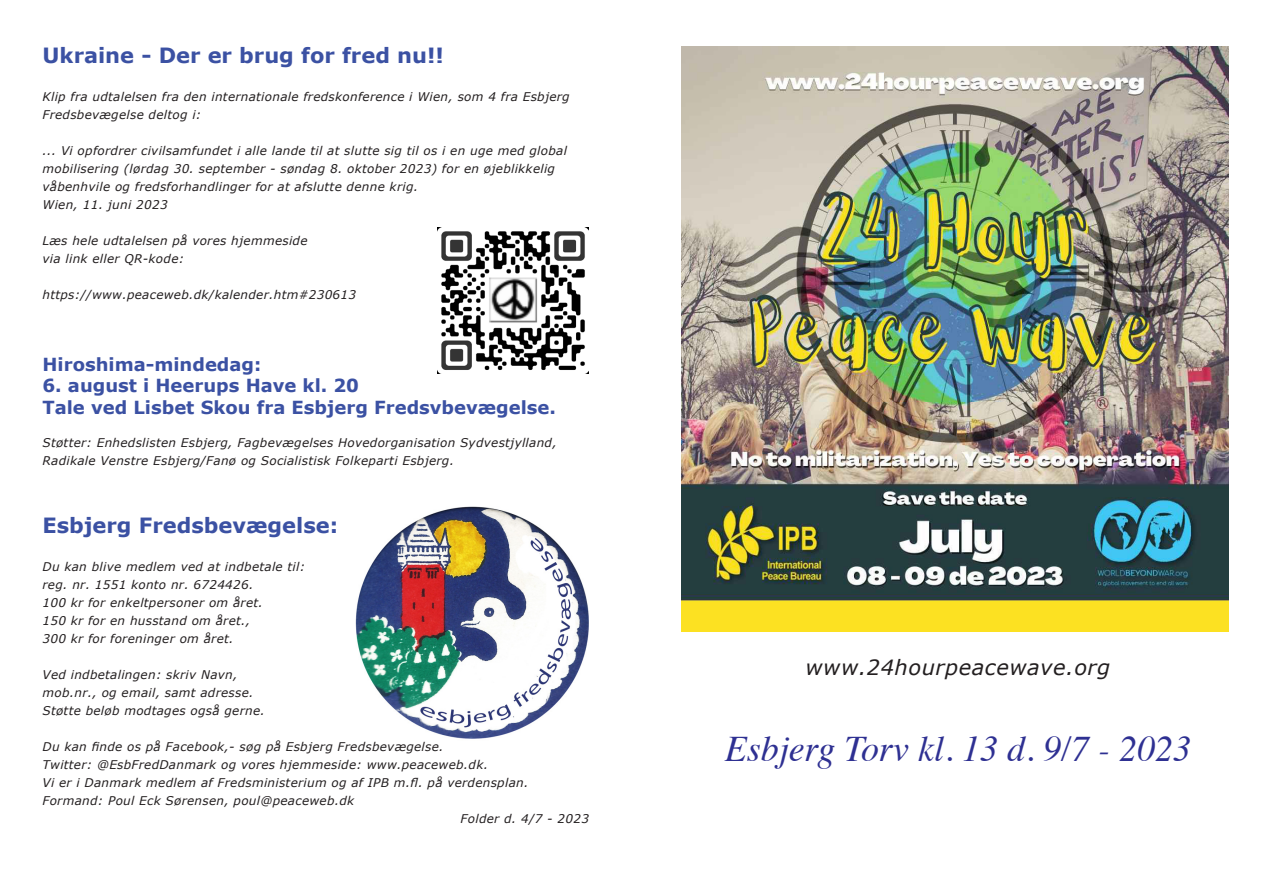
<style>
.page{position:relative;width:1263px;height:893px;background:#fff}
.page>*{position:absolute;margin:0;border:0;box-sizing:border-box;transform-origin:0 0}
.t1{font:italic 36px "Times";color:#2e3092}
.t2{font:700 21px "Verdana";color:#3b51a3}
.t3{font:italic 21px "Verdana";letter-spacing:.025em;color:#231f20}
.t4{font:700 18px/21.6px "Verdana";color:#3b51a3}
.t5{font:italic 12px/18px "Verdana";letter-spacing:.025em;color:#231f20}
</style>
<div class="page">
<img style="left:355px;top:506px;width:234px;height:233px">
<img style="left:437px;top:228px;width:152px;height:145px">
<img style="left:681px;top:47px;width:547px;height:585px">
<h2 class="t2" style="left:43px;top:42px;width:403px">Ukraine - Der er brug for fred nu!!</h2>
<p class="t5" style="left:43px;top:87px;width:529px">Klip fra udtalelsen fra den internationale fredskonference i Wien, som 4 fra Esbjerg<br>Fredsbevægelse deltog i:</p>
<p class="t5" style="left:43px;top:141px;width:526px">... Vi opfordrer civilsamfundet i alle lande til at slutte sig til os i en uge med global mobilisering (lørdag 30. september - søndag 8. oktober 2023) for en øjeblikkelig våbenhvile og fredsforhandlinger for at afslutte denne krig.<br>Wien, 11. juni 2023</p>
<p class="t5" style="left:43px;top:231px;width:266px">Læs hele udtalelsen på vores hjemmeside via link eller QR-kode:</p>
<p class="t5" style="left:43px;top:285px;width:315px">https://www.peaceweb.dk/kalender.htm#230613</p>
<h3 class="t4" style="left:43px;top:353px;width:220px">Hiroshima-mindedag:</h3>
<h3 class="t4" style="left:43px;top:375px;width:515px">6. august i Heerups Have kl. 20<br>Tale ved Lisbet Skou fra Esbjerg Fredsvbevægelse.</h3>
<p class="t5" style="left:43px;top:434px;width:516px">Støtter: Enhedslisten Esbjerg, Fagbevægelses Hovedorganisation Sydvestjylland,<br>Radikale Venstre Esbjerg/Fanø og Socialistisk Folkeparti Esbjerg.</p>
<h2 class="t2" style="left:43px;top:512px;width:297px">Esbjerg Fredsbevægelse:</h2>
<p class="t5" style="left:43px;top:558px;width:264px">Du kan blive medlem ved at indbetale til: reg. nr. 1551 konto nr. 6724426.<br>100 kr for enkeltpersoner om året.<br>150 kr for en husstand om året.,<br>300 kr for foreninger om året.</p>
<p class="t5" style="left:43px;top:666px;width:224px">Ved indbetalingen: skriv Navn, mob.nr., og email, samt adresse.<br>Støtte beløb modtages også gerne.</p>
<p class="t5" style="left:43px;top:738px;width:403px">Du kan finde os på Facebook,- søg på Esbjerg Fredsbevægelse.</p>
<p class="t5" style="left:43px;top:756px;width:447px">Twitter: @EsbFredDanmark og vores hjemmeside: www.peaceweb.dk.</p>
<p class="t5" style="left:43px;top:774px;width:487px">Vi er i Danmark medlem af Fredsministerium og af IPB m.fl. på verdensplan.</p>
<p class="t5" style="left:43px;top:792px;width:313px">Formand: Poul Eck Sørensen, poul@peaceweb.dk</p>
<p class="t5" style="left:461px;top:810px;width:130px">Folder d. 4/7 - 2023</p>
<h2 class="t3" style="left:806px;top:654px;width:306px">www.24hourpeacewave.org</h2>
<h1 class="t1" style="left:725px;top:718px;width:468px">Esbjerg Torv kl. 13 d. 9/7 - 2023</h1>
</div>
